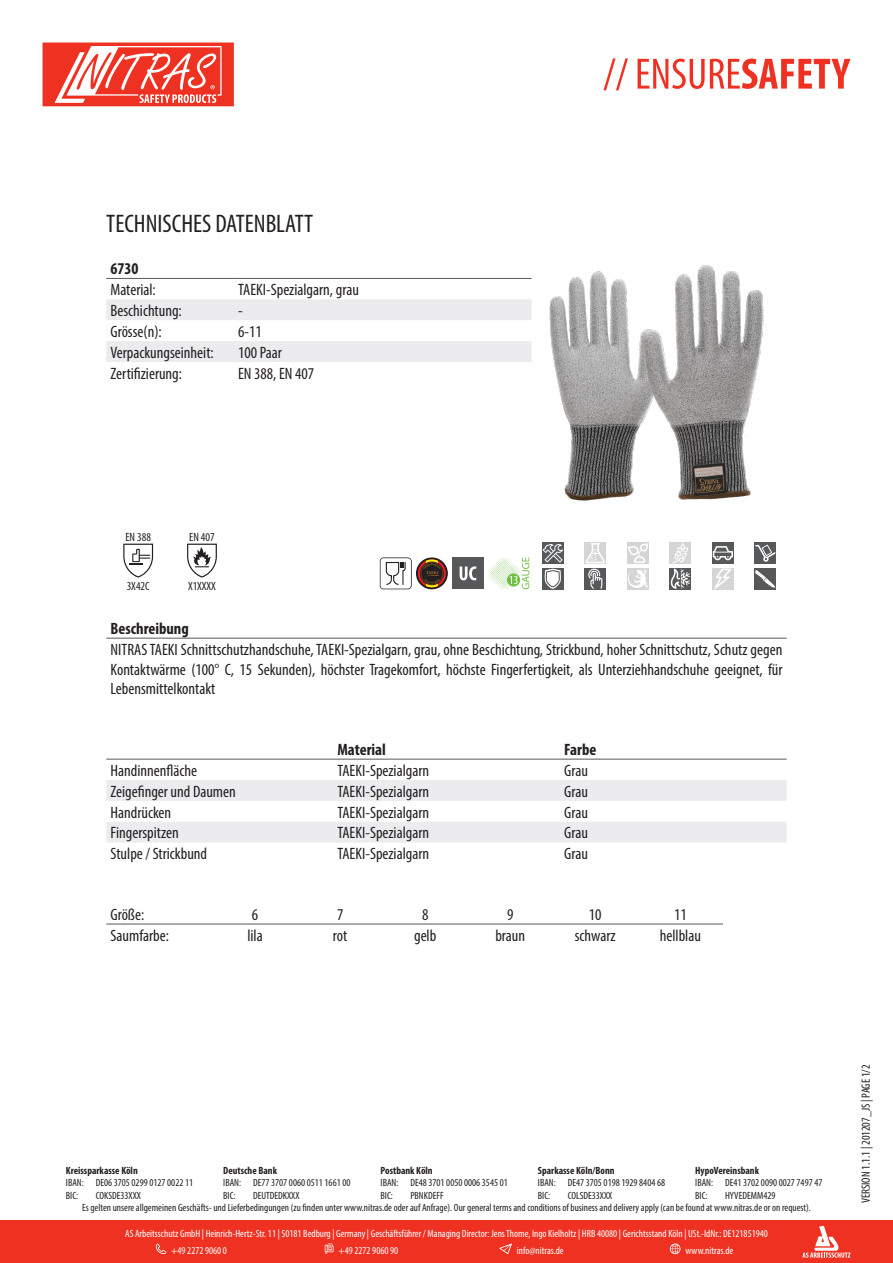
<style>
.page{position:relative;width:893px;height:1263px;background:#fff}
.page>*{position:absolute;margin:0;border:0;box-sizing:border-box;transform-origin:0 0}
.t1{font:condensed 25.5px "Myriad Pro";color:#231f20}
.t2{font:condensed 16.5px/19.8px "Myriad Pro";color:#231f20;text-align:justify}
.t3{font:700 condensed 16.5px "Myriad Pro";color:#231f20}
.t4{font:condensed 12px "Myriad Pro";color:#231f20}
.t5{font:condensed 10.5px/12.6px "Myriad Pro";color:#231f20}
.t6{font:condensed 10.5px/17px "Myriad Pro";color:#fff}
.t7{font:700 condensed 10.5px "Myriad Pro";color:#231f20}
</style>
<div class="page">
<svg style="left:603px;top:58px;width:247px;height:32px"></svg>
<svg style="left:43px;top:43px;width:191px;height:63px"></svg>
<div style="left:0;top:1220px;width:893px;height:43px;background:#ef3122"></div>
<svg style="left:802px;top:1226px;width:48px;height:32px"></svg>
<svg style="left:156px;top:1243px;width:10px;height:11px"></svg>
<svg style="left:325px;top:1243px;width:9px;height:11px"></svg>
<svg style="left:499px;top:1243px;width:13px;height:11px"></svg>
<svg style="left:670px;top:1243px;width:10px;height:11px"></svg>
<svg style="left:106px;top:299px;width:425px;height:63px"></svg>
<hr style="left:106px;top:278px;width:128px;height:1px;background:#57585a">
<hr style="left:234px;top:278px;width:297px;height:1px;background:#57585a">
<img style="left:531px;top:265px;width:233px;height:236px">
<svg style="left:123px;top:544px;width:30px;height:34px"></svg>
<svg style="left:187px;top:544px;width:30px;height:34px"></svg>
<svg style="left:380px;top:557px;width:32px;height:32px"></svg>
<svg style="left:416px;top:557px;width:32px;height:32px"></svg>
<svg style="left:418px;top:559px;width:28px;height:28px"></svg>
<div style="left:452px;top:557px;width:32px;height:32px;background:#57585a"></div>
<svg style="left:460px;top:566px;width:16px;height:14px"></svg>
<svg style="left:488px;top:557px;width:41px;height:32px"></svg>
<div style="left:542px;top:542px;width:21px;height:22px;background:#57585a"></div>
<svg style="left:543px;top:544px;width:20px;height:18px"></svg>
<div style="left:585px;top:542px;width:21px;height:22px;background:#d5d5d6"></div>
<svg style="left:586px;top:543px;width:19px;height:20px"></svg>
<div style="left:627px;top:542px;width:21px;height:22px;background:#d5d5d6"></div>
<svg style="left:628px;top:543px;width:20px;height:20px"></svg>
<div style="left:670px;top:542px;width:21px;height:22px;background:#d5d5d6"></div>
<div style="left:712px;top:542px;width:21px;height:22px;background:#57585a"></div>
<svg style="left:713px;top:546px;width:20px;height:14px"></svg>
<div style="left:755px;top:542px;width:21px;height:22px;background:#57585a"></div>
<svg style="left:755px;top:545px;width:21px;height:17px"></svg>
<div style="left:542px;top:568px;width:21px;height:21px;background:#57585a"></div>
<svg style="left:544px;top:569px;width:17px;height:20px"></svg>
<div style="left:585px;top:568px;width:21px;height:21px;background:#57585a"></div>
<svg style="left:588px;top:569px;width:14px;height:20px"></svg>
<div style="left:627px;top:568px;width:21px;height:21px;background:#d5d5d6"></div>
<svg style="left:628px;top:569px;width:20px;height:19px"></svg>
<div style="left:670px;top:568px;width:21px;height:21px;background:#57585a"></div>
<svg style="left:670px;top:543px;width:20px;height:46px"></svg>
<div style="left:712px;top:568px;width:21px;height:21px;background:#d5d5d6"></div>
<svg style="left:714px;top:569px;width:17px;height:20px"></svg>
<div style="left:755px;top:568px;width:21px;height:21px;background:#57585a"></div>
<svg style="left:755px;top:570px;width:20px;height:18px"></svg>
<hr style="left:106px;top:638px;width:681px;height:1px;background:#57585a">
<svg style="left:106px;top:780px;width:681px;height:63px"></svg>
<hr style="left:106px;top:759px;width:227px;height:1px;background:#57585a">
<hr style="left:333px;top:759px;width:227px;height:1px;background:#57585a">
<hr style="left:560px;top:759px;width:227px;height:1px;background:#57585a">
<hr style="left:106px;top:924px;width:107px;height:1px;background:#57585a">
<hr style="left:213px;top:924px;width:85px;height:1px;background:#57585a">
<hr style="left:298px;top:924px;width:85px;height:1px;background:#57585a">
<hr style="left:383px;top:924px;width:85px;height:1px;background:#57585a">
<hr style="left:468px;top:924px;width:85px;height:1px;background:#57585a">
<hr style="left:553px;top:924px;width:85px;height:1px;background:#57585a">
<hr style="left:638px;top:924px;width:85px;height:1px;background:#57585a">
<p class="t1" style="left:106px;top:208px;width:208px">TECHNISCHES DATENBLATT</p>
<p class="t3" style="left:111px;top:258px;width:30px">6730</p>
<p class="t2" style="left:111px;top:279px;width:47px">Material:</p>
<p class="t2" style="left:238px;top:279px;width:122px">TAEKI-Spezialgarn, grau</p>
<p class="t2" style="left:111px;top:300px;width:73px">Beschichtung:</p>
<p class="t2" style="left:238px;top:300px;width:6px">-</p>
<p class="t2" style="left:111px;top:321px;width:53px">Grösse(n):</p>
<p class="t2" style="left:238px;top:321px;width:25px">6-11</p>
<p class="t2" style="left:111px;top:342px;width:105px">Verpackungseinheit:</p>
<p class="t2" style="left:238px;top:342px;width:45px">100 Paar</p>
<p class="t2" style="left:111px;top:363px;width:73px">Zertifizierung:</p>
<p class="t2" style="left:238px;top:363px;width:78px">EN 388, EN 407</p>
<p class="t4" style="left:125px;top:529px;width:27px">EN 388</p>
<p class="t4" style="left:189px;top:529px;width:27px">EN 407</p>
<p class="t4" style="left:127px;top:578px;width:25px">3X42C</p>
<p class="t4" style="left:188px;top:578px;width:29px">X1XXXX</p>
<p class="t3" style="left:111px;top:618px;width:80px">Beschreibung</p>
<p class="t2" style="left:111px;top:639px;width:673px">NITRAS TAEKI Schnittschutzhandschuhe, TAEKI-Spezialgarn, grau, ohne Beschichtung, Strickbund, hoher Schnittschutz, Schutz gegen Kontaktwärme (100° C, 15 Sekunden), höchster Tragekomfort, höchste Fingerfertigkeit, als Unterziehhandschuhe geeignet, für Lebensmittelkontakt</p>
<p class="t3" style="left:337px;top:739px;width:50px">Material</p>
<p class="t3" style="left:564px;top:739px;width:34px">Farbe</p>
<p class="t2" style="left:111px;top:760px;width:88px">Handinnenfläche</p>
<p class="t2" style="left:337px;top:760px;width:93px">TAEKI-Spezialgarn</p>
<p class="t2" style="left:564px;top:760px;width:25px">Grau</p>
<p class="t2" style="left:111px;top:781px;width:127px">Zeigefinger und Daumen</p>
<p class="t2" style="left:337px;top:781px;width:93px">TAEKI-Spezialgarn</p>
<p class="t2" style="left:564px;top:781px;width:25px">Grau</p>
<p class="t2" style="left:111px;top:802px;width:62px">Handrücken</p>
<p class="t2" style="left:337px;top:802px;width:93px">TAEKI-Spezialgarn</p>
<p class="t2" style="left:564px;top:802px;width:25px">Grau</p>
<p class="t2" style="left:111px;top:823px;width:70px">Fingerspitzen</p>
<p class="t2" style="left:337px;top:823px;width:93px">TAEKI-Spezialgarn</p>
<p class="t2" style="left:564px;top:823px;width:25px">Grau</p>
<p class="t2" style="left:111px;top:844px;width:98px">Stulpe / Strickbund</p>
<p class="t2" style="left:337px;top:844px;width:93px">TAEKI-Spezialgarn</p>
<p class="t2" style="left:564px;top:844px;width:25px">Grau</p>
<p class="t2" style="left:111px;top:904px;width:35px">Größe:</p>
<p class="t2" style="left:252px;top:904px;width:8px">6</p>
<p class="t2" style="left:337px;top:904px;width:8px">7</p>
<p class="t2" style="left:422px;top:904px;width:8px">8</p>
<p class="t2" style="left:507px;top:904px;width:8px">9</p>
<p class="t2" style="left:589px;top:904px;width:14px">10</p>
<p class="t2" style="left:674px;top:904px;width:14px">11</p>
<p class="t2" style="left:111px;top:925px;width:60px">Saumfarbe:</p>
<p class="t2" style="left:247px;top:925px;width:17px">lila</p>
<p class="t2" style="left:333px;top:925px;width:16px">rot</p>
<p class="t2" style="left:414px;top:925px;width:24px">gelb</p>
<p class="t2" style="left:495px;top:925px;width:31px">braun</p>
<p class="t2" style="left:575px;top:925px;width:42px">schwarz</p>
<p class="t2" style="left:660px;top:925px;width:43px">hellblau</p>
<p class="t7" style="left:66px;top:1164px;width:73px">Kreissparkasse Köln</p>
<p class="t7" style="left:223px;top:1164px;width:55px">Deutsche Bank</p>
<p class="t7" style="left:381px;top:1164px;width:54px">Postbank Köln</p>
<p class="t7" style="left:538px;top:1164px;width:78px">Sparkasse Köln/Bonn</p>
<p class="t7" style="left:695px;top:1164px;width:65px">HypoVereinsbank</p>
<p class="t5" style="left:66px;top:1176px;width:19px">IBAN:<br>BIC:</p>
<p class="t5" style="left:96px;top:1176px;width:99px">DE06 3705 0299 0127 0022 11<br>COKSDE33XXX</p>
<p class="t5" style="left:223px;top:1176px;width:19px">IBAN:<br>BIC:</p>
<p class="t5" style="left:253px;top:1176px;width:99px">DE77 3707 0060 0511 1661 00<br>DEUTDEDKXXX</p>
<p class="t5" style="left:381px;top:1176px;width:19px">IBAN:<br>BIC:</p>
<p class="t5" style="left:410px;top:1176px;width:99px">DE48 3701 0050 0006 3545 01<br>PBNKDEFF</p>
<p class="t5" style="left:538px;top:1176px;width:19px">IBAN:<br>BIC:</p>
<p class="t5" style="left:568px;top:1176px;width:99px">DE47 3705 0198 1929 8404 68<br>COLSDE33XXX</p>
<p class="t5" style="left:695px;top:1176px;width:19px">IBAN:<br>BIC:</p>
<p class="t5" style="left:725px;top:1176px;width:99px">DE41 3702 0090 0027 7497 47</p>
<p class="t5" style="left:725px;top:1189px;width:52px">HYVEDEMM429</p>
<p class="t5" style="left:82px;top:1201px;width:730px">Es gelten unsere allgemeinen Geschäfts- und Lieferbedingungen (zu finden unter www.nitras.de oder auf Anfrage). Our general terms and conditions of business and delivery apply (can be found at www.nitras.de or on request).</p>
<p class="t6" style="left:171px;top:1225px;width:598px;text-indent:-46px">AS Arbeitsschutz GmbH | Heinrich-Hertz-Str. 11 | 50181 Bedburg | Germany | Geschäftsführer / Managing Director: Jens Thome, Ingo Kielholtz | HRB 40080 | Gerichtsstand Köln | USt.-IdNr.: DE121851940 +49 2272 9060 0</p>
<p class="t6" style="left:338px;top:1242px;width:61px">+49 2272 9060 90</p>
<p class="t6" style="left:517px;top:1242px;width:48px">info@nitras.de</p>
<p class="t6" style="left:685px;top:1242px;width:49px">www.nitras.de</p>
<p class="t4" style="left:859px;top:1203px;width:140px;rotate:-90deg">VERSION 1.1.1 | 201207_JS | PAGE 1/2</p>
</div>
